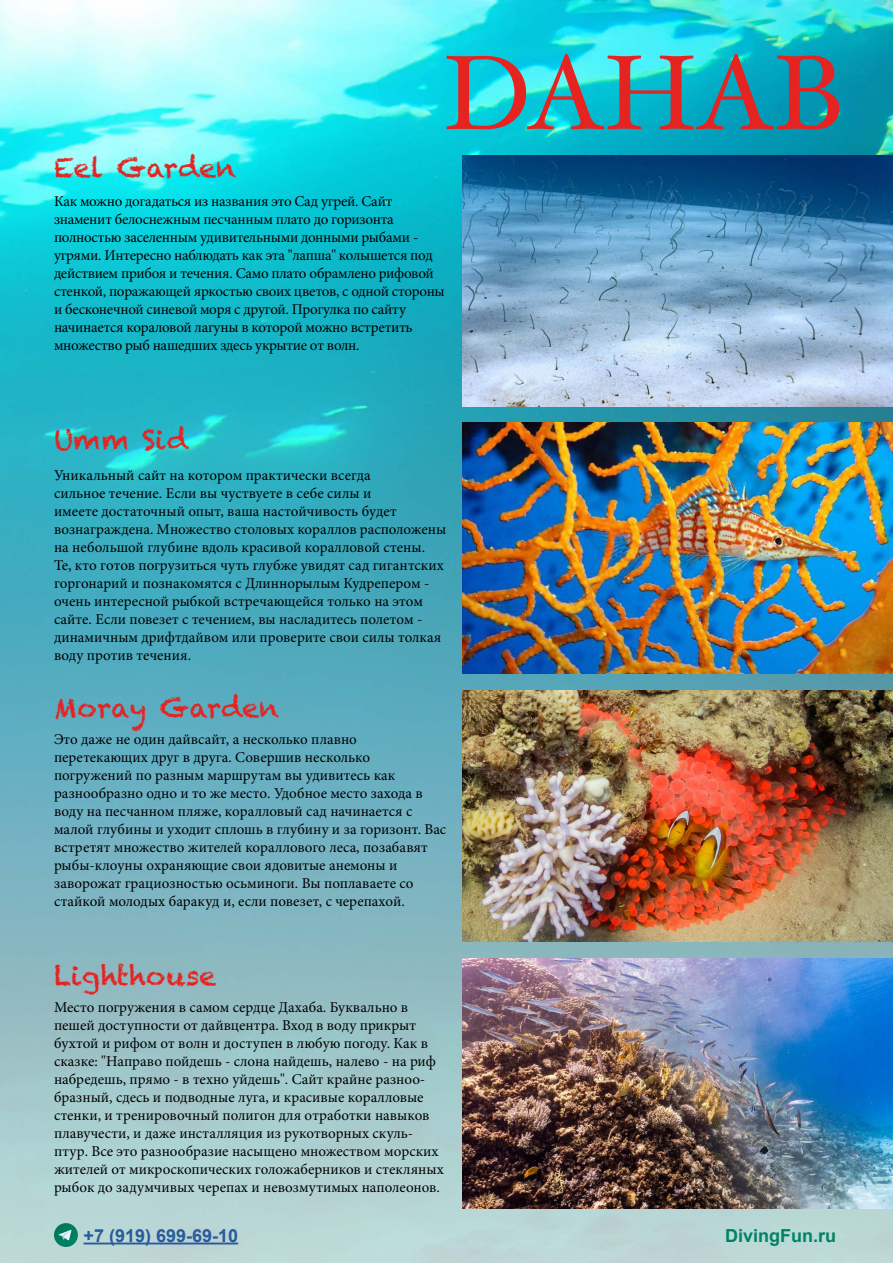
<style>
.page{position:relative;width:893px;height:1263px;background:#fff}
.page>*{position:absolute;margin:0;border:0;box-sizing:border-box;transform-origin:0 0}
.t1{font:27px "Chalkduster";color:#e52321}
.t2{font:700 18px "Arial";color:#275b9b}
.t3{font:700 18px "Arial";color:#008265}
.t4{font:15px/18px "Minion Pro";color:#000}
.t5{font:15px/18px "Minion Pro";letter-spacing:-.02em;color:#000}
</style>
<div class="page">
<img style="left:0;top:0;width:893px;height:1263px">
<img style="left:462px;top:156px;width:431px;height:250px">
<img style="left:462px;top:959px;width:431px;height:250px">
<img style="left:462px;top:691px;width:431px;height:250px">
<img style="left:462px;top:423px;width:431px;height:250px">
<hr style="left:84px;top:1242px;width:154px;height:2px;background:#275b9b">
<svg style="left:54px;top:1223px;width:24px;height:24px"></svg>
<svg style="left:59px;top:1230px;width:13px;height:10px"></svg>
<svg style="left:446px;top:54px;width:393px;height:75px;background:#4d95a0"></svg>
<h1 class="t1" style="left:54px;top:152px;width:184px">Eel Garden</h1>
<p class="t5" style="left:54px;top:192px;width:392px">Как можно догадаться из названия это Сад угрей. Сайт знаменит белоснежным песчанным плато до горизонта полностью заселенным удивительными донными рыбами - угрями. Интересно наблюдать как эта "лапша" колышется под действием прибоя и течения. Само плато обрамлено рифовой стенкой, поражающей яркостью своих цветов, с одной стороны и бесконечной синевой моря с другой. Прогулка по сайту начинается кораловой лагуны в которой можно встретить множество рыб нашедших здесь укрытие от волн.</p>
<h1 class="t1" style="left:54px;top:424px;width:136px">Umm Sid</h1>
<p class="t4" style="left:54px;top:466px;width:394px">Уникальный сайт на котором практически всегда<br>сильное течение. Если вы чуствуете в себе силы и<br>имеете достаточный опыт, ваша настойчивость будет вознаграждена. Множество столовых кораллов расположены на небольшой глубине вдоль красивой коралловой стены.<br>Те, кто готов погрузиться чуть глубже увидят сад гигантских горгонарий и познакомятся с Длиннорылым Кудрепером - очень интересной рыбкой встречающейся только на этом сайте. Если повезет с течением, вы насладитесь полетом - динамичным дрифтдайвом или проверите свои силы толкая воду против течения.</p>
<h1 class="t1" style="left:54px;top:692px;width:227px">Moray Garden</h1>
<p class="t4" style="left:54px;top:730px;width:394px">Это даже не один дайвсайт, а несколько плавно перетекающих друг в друга. Совершив несколько погружений по разным маршрутам вы удивитесь как разнообразно одно и то же место. Удобное место захода в воду на песчанном пляже, коралловый сад начинается с малой глубины и уходит сплошь в глубину и за горизонт. Вас встретят множество жителей кораллового леса, позабавят рыбы-клоуны охраняющие свои ядовитые анемоны и заворожат грациозностью осьминоги. Вы поплаваете со стайкой молодых баракуд и, если повезет, с черепахой.</p>
<h1 class="t1" style="left:54px;top:960px;width:164px">Lighthouse</h1>
<p class="t4" style="left:54px;top:998px;width:391px">Место погружения в самом сердце Дахаба. Буквально в пешей доступности от дайвцентра. Вход в воду прикрыт бухтой и рифом от волн и доступен в любую погоду. Как в сказке: "Направо пойдешь - слона найдешь, налево - на риф набредешь, прямо - в техно уйдешь". Сайт крайне разноо&shy;бразный, сдесь и подводные луга, и красивые коралловые стенки, и тренировочный полигон для отработки навыков плавучести, и даже инсталляция из рукотворных скуль&shy;птур. Все это разнообразие насыщено множеством морских жителей от микроскопических голожаберников и стекляных рыбок до задумчивых черепах и невозмутимых наполеонов.</p>
<p class="t2" style="left:84px;top:1223px;width:156px">+7 (919) 699-69-10</p>
<p class="t3" style="left:725px;top:1223px;width:113px">DivingFun.ru</p>
</div>
